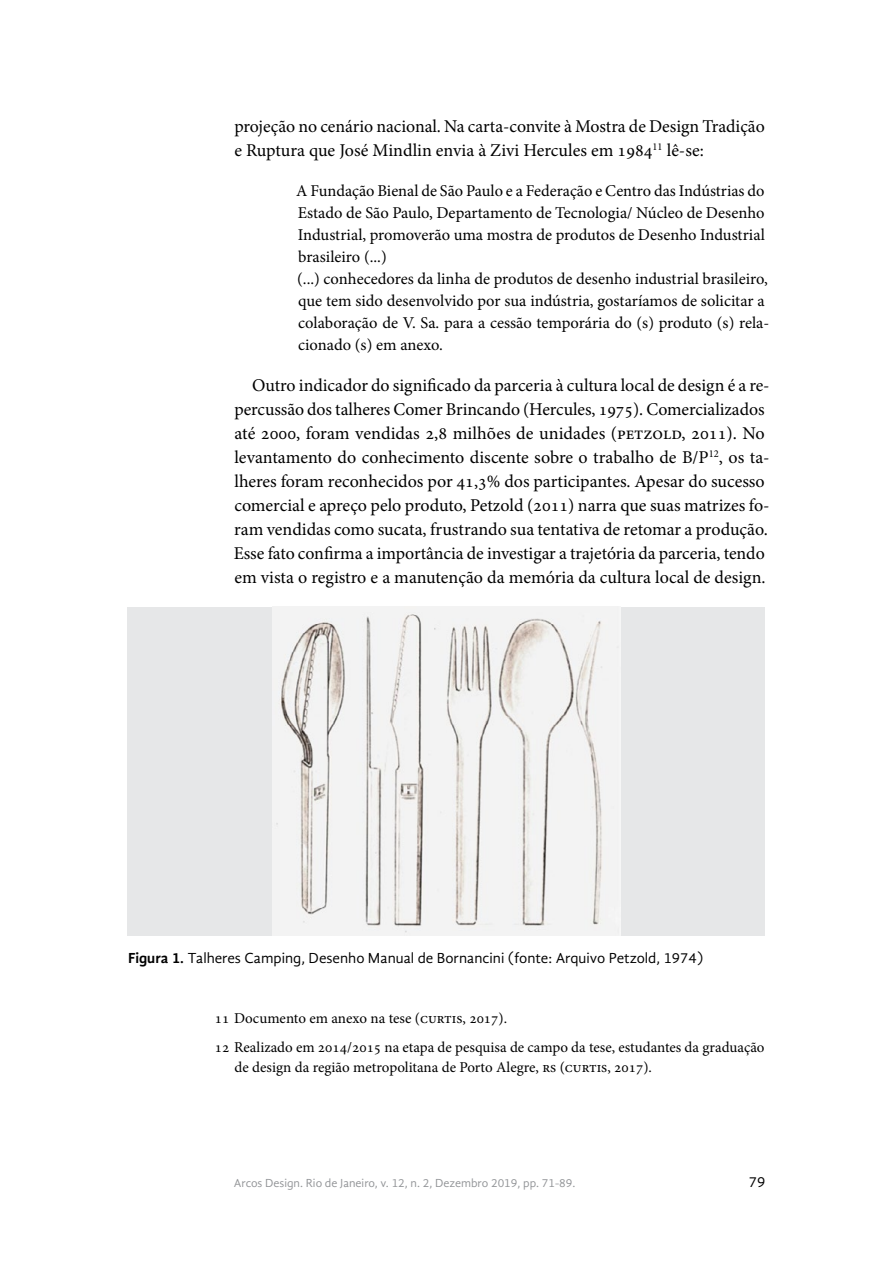
<style>
.page{position:relative;width:893px;height:1263px;background:#fff}
.page>*{position:absolute;margin:0;border:0;box-sizing:border-box;transform-origin:0 0}
.t1{font:18px/23.9px "Minion Pro";color:#000}
.t2{font:16.5px/21.9px "Minion Pro";color:#000}
.t3{font:15px/29px "Minion Pro";color:#000}
.t4{font:15px "Gandhi Sans";color:#000}
.t5{font:12px "Gandhi Sans";color:#939598}
.s1{font-weight:700}
</style>
<div class="page">
<div style="left:128px;top:607px;width:637px;height:328px;background:#e6e7e8"></div>
<img style="left:272px;top:607px;width:348px;height:328px">
<p class="t1" style="left:234px;top:115px;width:532px">projeção no cenário nacional. Na carta-convite à Mostra de Design Tradição e Ruptura que José Mindlin envia à Zivi Hercules em 1984<sup>11</sup> lê-se:</p>
<p class="t2" style="left:296px;top:180px;width:475px">A Fundação Bienal de São Paulo e a Federação e Centro das Indústrias do Estado de São Paulo, Departamento de Tecnologia/ Núcleo de Desenho Industrial, promoverão uma mostra de produtos de Desenho Industrial brasileiro (...)<br>(...) conhecedores da linha de produtos de desenho industrial brasileiro, que tem sido desenvolvido por sua indústria, gostaríamos de solicitar a colaboração de V. Sa. para a cessão temporária do (s) produto (s) rela&shy;cionado (s) em anexo.</p>
<p class="t1" style="left:234px;top:374px;width:537px;text-indent:18px">Outro indicador do significado da parceria à cultura local de design é a re&shy;percussão dos talheres Comer Brincando (Hercules, 1975). Comercializados até 2000, foram vendidas 2,8 milhões de unidades (PETZOLD, 2011). No levantamento do conhecimento discente sobre o trabalho de B/P<sup>12</sup>, os ta&shy;lheres foram reconhecidos por 41,3% dos participantes. Apesar do sucesso comercial e apreço pelo produto, Petzold (2011) narra que suas matrizes fo&shy;ram vendidas como sucata, frustrando sua tentativa de retomar a produção.<br>Esse fato confirma a importância de investigar a trajetória da parceria, tendo em vista o registro e a manutenção da memória da cultura local de design.</p>
<p class="t4" style="left:128px;top:949px;width:576px"><span class="s1">Figura 1.</span> Talheres Camping, Desenho Manual de Bornancini (fonte: Arquivo Petzold, 1974)</p>
<p class="t3" style="left:215px;top:1003px;width:551px">11 Documento em anexo na tese (CURTIS, 2017).<br>12 Realizado em 2014/2015 na etapa de pesquisa de campo da tese, estudantes da graduação</p>
<p class="t3" style="left:234px;top:1052px;width:419px">de design da região metropolitana de Porto Alegre, RS (CURTIS, 2017).</p>
<p class="t5" style="left:234px;top:1176px;width:343px">Arcos Design. Rio de Janeiro, v. 12, n. 2, Dezembro 2019, pp. 71-89.</p>
<p class="t4" style="left:749px;top:1173px;width:18px">79</p>
</div>
